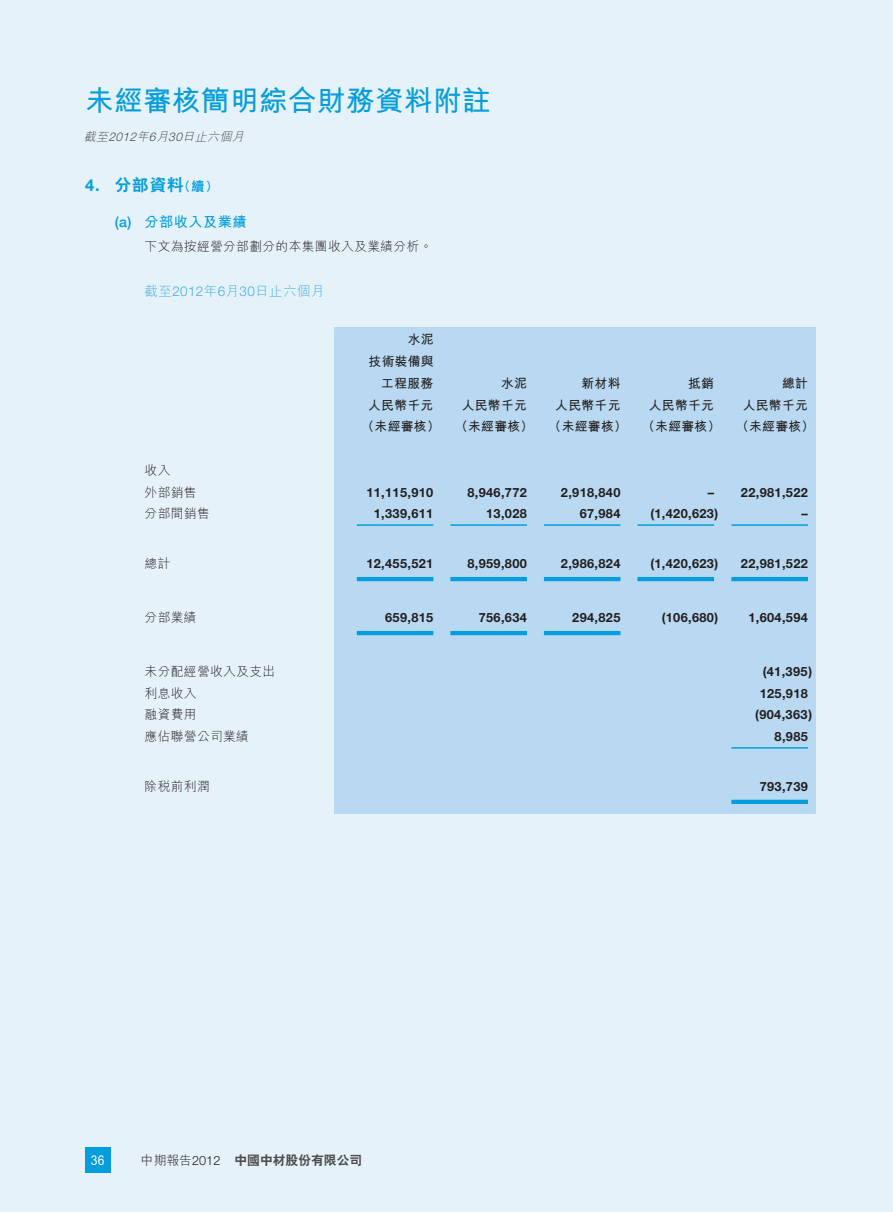
<style>
.page{position:relative;width:893px;height:1212px;background:#e6f2fa}
.page>*{position:absolute;margin:0;border:0;box-sizing:border-box;transform-origin:0 0}
.t1{font:700 28.5px "M Hei HK";letter-spacing:.02em;color:#069ddc}
.t2{font:800 16.5px "C Hei 2 HK";color:#069ddc}
.t3{font:700 14.25px "M Hei HK";letter-spacing:.03em;color:#069ddc}
.t4{font:300 13.5px "M Hei HK";letter-spacing:.03em;color:#46afe3}
.t5{font:700 13.5px "M Hei HK";color:#fff;scale:.9 1}
.t6{font:700 12.75px "Helvetica Neue LT Std";letter-spacing:.03em;color:#231f20}
.t7{font:700 12.75px/21.8px "M Hei HK";letter-spacing:.03em;color:#231f20;text-align:right}
.t8{font:300 12.75px/21.8px "M Hei HK";letter-spacing:.03em;color:#231f20}
.t9{font:800 12.75px "C Hei 2 HK";letter-spacing:.005em;color:#4b4c4d}
.t10{font:italic 300 12px "M Hei HK";color:#4b4c4d}
.s1{font-family:"Helvetica Neue LT Std"}
.s2{font-family:"Helvetica Neue LT Std";font-weight:700}
.s3{font-size:12.75px}
.s4{font-family:"Helvetica Neue LT Std";font-weight:500}
.s5{font-family:"M Hei HK";font-weight:300;color:#231f20}
.s6{font-family:"Helvetica Neue LT Std";font-weight:300;color:#231f20}
</style>
<div class="page">
<div style="left:85px;top:1147px;width:26px;height:26px;background:#069ddc"></div>
<div style="left:334px;top:327px;width:482px;height:486px;background:#b8d9f1"></div>
<hr style="left:357px;top:524px;width:76px;height:2px;background:#069ddc">
<hr style="left:450px;top:524px;width:77px;height:2px;background:#069ddc">
<hr style="left:544px;top:524px;width:76px;height:2px;background:#069ddc">
<hr style="left:637px;top:524px;width:77px;height:2px;background:#069ddc">
<hr style="left:731px;top:524px;width:77px;height:2px;background:#069ddc">
<hr style="left:357px;top:577px;width:76px;height:4px;background:#069ddc">
<hr style="left:450px;top:577px;width:77px;height:4px;background:#069ddc">
<hr style="left:544px;top:577px;width:76px;height:4px;background:#069ddc">
<hr style="left:637px;top:577px;width:77px;height:4px;background:#069ddc">
<hr style="left:731px;top:577px;width:77px;height:4px;background:#069ddc">
<hr style="left:357px;top:631px;width:76px;height:4px;background:#069ddc">
<hr style="left:450px;top:631px;width:77px;height:4px;background:#069ddc">
<hr style="left:544px;top:631px;width:76px;height:4px;background:#069ddc">
<hr style="left:731px;top:747px;width:77px;height:1px;background:#069ddc">
<hr style="left:731px;top:800px;width:77px;height:4px;background:#069ddc">
<p class="t1" style="left:85px;top:80px;width:407px">未經審核簡明綜合財務資料附註</p>
<p class="t10" style="left:84px;top:128px;width:165px">截至<span class="s1">2012</span>年<span class="s1">6</span>月<span class="s1">30</span>日止六個月</p>
<p class="t2" style="left:85px;top:174px;width:134px"><span class="s2">4.</span> 分部資料<span class="s3">（續）</span></p>
<p class="t3" style="left:115px;top:211px;width:133px"><span class="s4">(a)</span> 分部收入及業績</p>
<p class="t8" style="left:145px;top:235px;width:289px">下文為按經營分部劃分的本集團收入及業績分析。</p>
<p class="t4" style="left:145px;top:281px;width:181px">截至<span class="s1">2012</span>年<span class="s1">6</span>月<span class="s1">30</span>日止六個月</p>
<p class="t7" style="left:369px;top:328px;width:67px">水泥<br>技術裝備與工程服務</p>
<p class="t7" style="left:501px;top:371px;width:27px">水泥</p>
<p class="t7" style="left:581px;top:371px;width:40px">新材料</p>
<p class="t7" style="left:688px;top:371px;width:27px">抵銷</p>
<p class="t7" style="left:782px;top:371px;width:27px">總計</p>
<p class="t8" style="left:145px;top:459px;width:54px">收入<br>外部銷售</p>
<p class="t7" style="left:361px;top:393px;width:454px;text-align:left;text-indent:381px">人民幣千元（未經審核） （未經審核） （未經審核） （未經審核） （未經審核）</p>
<p class="t7" style="left:368px;top:393px;width:67px">人民幣千元</p>
<p class="t7" style="left:462px;top:393px;width:67px">人民幣千元</p>
<p class="t7" style="left:555px;top:393px;width:67px">人民幣千元</p>
<p class="t7" style="left:649px;top:393px;width:67px">人民幣千元</p>
<p class="t6" style="left:366px;top:484px;width:68px">11,115,910</p>
<p class="t6" style="left:467px;top:484px;width:61px">8,946,772</p>
<p class="t6" style="left:561px;top:484px;width:61px">2,918,840</p>
<p class="t6" style="left:708px;top:484px;width:102px">– 22,981,522</p>
<p class="t8" style="left:145px;top:502px;width:67px">分部間銷售</p>
<p class="t6" style="left:374px;top:506px;width:61px">1,339,611</p>
<p class="t6" style="left:486px;top:506px;width:42px">13,028</p>
<p class="t6" style="left:580px;top:506px;width:42px">67,984</p>
<p class="t6" style="left:650px;top:506px;width:69px">(1,420,623)</p>
<p class="t6" style="left:801px;top:506px;width:8px">–</p>
<p class="t8" style="left:145px;top:552px;width:27px">總計</p>
<p class="t6" style="left:366px;top:555px;width:68px">12,455,521</p>
<p class="t6" style="left:467px;top:555px;width:61px">8,959,800</p>
<p class="t6" style="left:561px;top:555px;width:61px">2,986,824</p>
<p class="t6" style="left:650px;top:555px;width:69px">(1,420,623)</p>
<p class="t6" style="left:741px;top:555px;width:68px">22,981,522</p>
<p class="t8" style="left:145px;top:606px;width:54px">分部業績</p>
<p class="t6" style="left:385px;top:609px;width:50px">659,815</p>
<p class="t6" style="left:479px;top:609px;width:50px">756,634</p>
<p class="t6" style="left:572px;top:609px;width:50px">294,825</p>
<p class="t6" style="left:662px;top:609px;width:58px">(106,680)</p>
<p class="t6" style="left:748px;top:609px;width:61px">1,604,594</p>
<p class="t8" style="left:145px;top:660px;width:132px">未分配經營收入及支出</p>
<p class="t6" style="left:763px;top:663px;width:51px">(41,395)</p>
<p class="t8" style="left:145px;top:681px;width:54px">利息收入</p>
<p class="t6" style="left:760px;top:685px;width:50px">125,918</p>
<p class="t8" style="left:145px;top:703px;width:54px">融資費用</p>
<p class="t6" style="left:755px;top:707px;width:58px">(904,363)</p>
<p class="t8" style="left:145px;top:725px;width:106px">應佔聯營公司業績</p>
<p class="t6" style="left:775px;top:729px;width:35px">8,985</p>
<p class="t8" style="left:145px;top:774px;width:67px">除稅前利潤</p>
<p class="t6" style="left:760px;top:778px;width:50px">793,739</p>
<p class="t5" style="left:91px;top:1150px;width:17px">36</p>
<p class="t9" style="left:141px;top:1152px;width:223px"><span class="s5">中期報告</span><span class="s6">2012</span> 中國中材股份有限公司</p>
</div>
